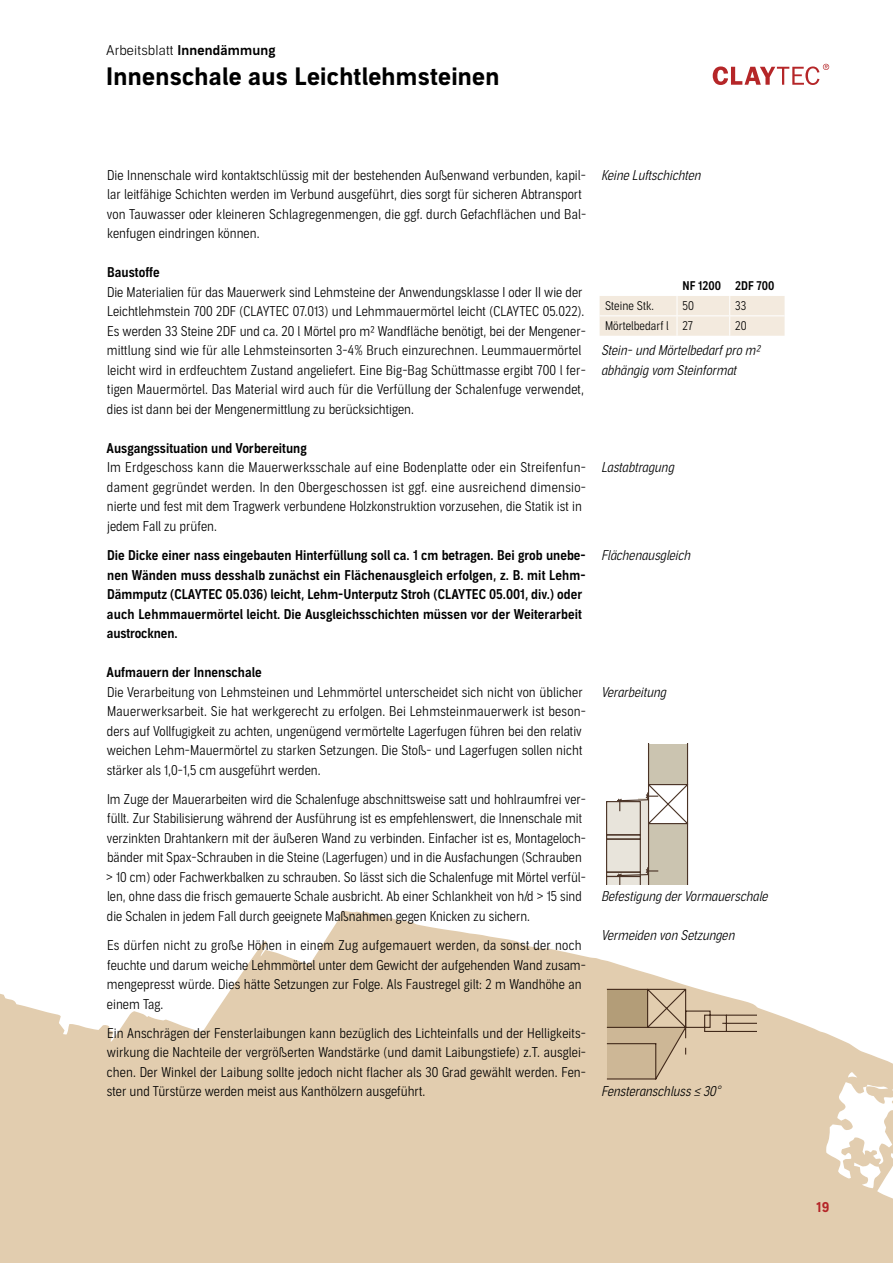
<style>
.page{position:relative;width:893px;height:1263px;background:#fff}
.page>*{position:absolute;margin:0;border:0;box-sizing:border-box;transform-origin:0 0}
.t1{font:700 24px "Aago";letter-spacing:.01em;color:#000}
.t2{font:300 13.5px/19.5px "Aago Condensed";color:#000}
.t3{font:13.5px/19.5px "Aago Condensed Sm";color:#000}
.t4{font:300 13.5px/19.5px "Aago Condensed";letter-spacing:.02em;color:#000}
.t5{font:italic 300 13.5px/19.5px "Aago Condensed";color:#000}
.t6{font:300 13.5px "Aago";letter-spacing:.01em;color:#000}
.t7{font:700 13.5px "Aago";color:#b52628}
.t8{font:300 12px "Aago Condensed";color:#000}
.t9{font:12px "Aago Condensed Sm";color:#000}
.s1{font-family:"Aago Sm";font-weight:400}
</style>
<div class="page">
<svg style="left:68px;top:910px;width:825px;height:353px;fill:#e2cdaf"></svg>
<div style="left:0;top:994px;width:68px;height:269px;background:#e2cdaf"></div>
<svg style="left:713px;top:64px;width:116px;height:21px"></svg>
<svg style="left:600px;top:296px;width:185px;height:40px;background:#f3eadf"></svg>
<svg style="left:606px;top:744px;width:83px;height:141px"></svg>
<svg style="left:606px;top:988px;width:151px;height:92px;background:#cfba9d"></svg>
<p class="t6" style="left:106px;top:43px;width:171px">Arbeitsblatt <span class="s1">Innendämmung</span></p>
<h1 class="t1" style="left:106px;top:62px;width:395px">Innenschale aus Leichtlehmsteinen</h1>
<p class="t2" style="left:107px;top:166px;width:481px">Die Innenschale wird kontaktschlüssig mit der bestehenden Außenwand verbunden, kapil&shy;lar leitfähige Schichten werden im Verbund ausgeführt, dies sorgt für sicheren Abtransport von Tauwasser oder kleineren Schlagregenmengen, die ggf. durch Gefachflächen und Bal&shy;kenfugen eindringen können.</p>
<p class="t3" style="left:107px;top:263px;width:54px">Baustoffe</p>
<p class="t2" style="left:107px;top:283px;width:480px">Die Materialien für das Mauerwerk sind Lehmsteine der Anwendungsklasse I oder II wie der Leichtlehmstein 700 2DF (CLAYTEC 07.013) und Lehmmauermörtel leicht (CLAYTEC 05.022).<br>Es werden 33 Steine 2DF und ca. 20 l Mörtel pro m2 Wandfläche benötigt, bei der Mengener&shy;mittlung sind wie für alle Lehmsteinsorten 3-4% Bruch einzurechnen. Leummauermörtel leicht wird in erdfeuchtem Zustand angeliefert. Eine Big-Bag Schüttmasse ergibt 700 l fer&shy;tigen Mauermörtel. Das Material wird auch für die Verfüllung der Schalenfuge verwendet, dies ist dann bei der Mengenermittlung zu berücksichtigen.</p>
<p class="t3" style="left:107px;top:439px;width:202px">Ausgangssituation und Vorbereitung</p>
<p class="t4" style="left:107px;top:458px;width:481px">Im Erdgeschoss kann die Mauerwerksschale auf eine Bodenplatte oder ein Streifenfun&shy;dament gegründet werden. In den Obergeschossen ist ggf. eine ausreichend dimensio&shy;nierte und fest mit dem Tragwerk verbundene Holzkonstruktion vorzusehen, die Statik ist in jedem Fall zu prüfen.</p>
<p class="t3" style="left:107px;top:546px;width:480px">Die Dicke einer nass eingebauten Hinterfüllung soll ca. 1 cm betragen. Bei grob unebe&shy;nen Wänden muss desshalb zunächst ein Flächenausgleich erfolgen, z. B. mit Lehm-Dämmputz (CLAYTEC 05.036) leicht, Lehm-Unterputz Stroh (CLAYTEC 05.001, div.) oder auch Lehmmauermörtel leicht. Die Ausgleichsschichten müssen vor der Weiterarbeit austrocknen.</p>
<p class="t3" style="left:107px;top:663px;width:157px">Aufmauern der Innenschale</p>
<p class="t2" style="left:107px;top:682px;width:481px">Die Verarbeitung von Lehmsteinen und Lehmmörtel unterscheidet sich nicht von üblicher Mauerwerksarbeit. Sie hat werkgerecht zu erfolgen. Bei Lehmsteinmauerwerk ist beson&shy;ders auf Vollfugigkeit zu achten, ungenügend vermörtelte Lagerfugen führen bei den relativ weichen Lehm-Mauermörtel zu starken Setzungen. Die Stoß- und Lagerfugen sollen nicht stärker als 1,0-1,5 cm ausgeführt werden.</p>
<p class="t2" style="left:106px;top:790px;width:481px">Im Zuge der Mauerarbeiten wird die Schalenfuge abschnittsweise satt und hohlraumfrei ver&shy;füllt. Zur Stabilisierung während der Ausführung ist es empfehlenswert, die Innenschale mit verzinkten Drahtankern mit der äußeren Wand zu verbinden. Einfacher ist es, Montageloch&shy;bänder mit Spax-Schrauben in die Steine (Lagerfugen) und in die Ausfachungen (Schrauben &gt; 10 cm) oder Fachwerkbalken zu schrauben. So lässt sich die Schalenfuge mit Mörtel verfül&shy;len, ohne dass die frisch gemauerte Schale ausbricht. Ab einer Schlankheit von h/d &gt; 15 sind die Schalen in jedem Fall durch geeignete Maßnahmen gegen Knicken zu sichern.</p>
<p class="t2" style="left:107px;top:936px;width:481px">Es dürfen nicht zu große Höhen in einem Zug aufgemauert werden, da sonst der noch feuchte und darum weiche Lehmmörtel unter dem Gewicht der aufgehenden Wand zusam&shy;mengepresst würde. Dies hätte Setzungen zur Folge. Als Faustregel gilt: 2 m Wandhöhe an einem Tag.</p>
<p class="t2" style="left:107px;top:1024px;width:481px;text-align:justify">Ein Anschrägen der Fensterlaibungen kann bezüglich des Lichteinfalls und der Helligkeits&shy;wirkung die Nachteile der vergrößerten Wandstärke (und damit Laibungstiefe) z.T. ausglei&shy;chen. Der Winkel der Laibung sollte jedoch nicht flacher als 30 Grad gewählt werden. Fen&shy;ster und Türstürze werden meist aus Kanthölzern ausgeführt.</p>
<p class="t5" style="left:601px;top:166px;width:101px">Keine Luftschichten</p>
<p class="t9" style="left:682px;top:279px;width:94px">NF 1200 2DF 700</p>
<p class="t8" style="left:605px;top:299px;width:50px">Steine Stk.</p>
<p class="t8" style="left:682px;top:299px;width:13px">50</p>
<p class="t8" style="left:735px;top:299px;width:13px">33</p>
<p class="t8" style="left:605px;top:319px;width:90px">Mörtelbedarf l 27</p>
<p class="t8" style="left:735px;top:319px;width:13px">20</p>
<p class="t5" style="left:601px;top:341px;width:160px">Stein- und Mörtelbedarf pro m2 abhängig vom Steinformat</p>
<p class="t5" style="left:601px;top:458px;width:74px">Lastabtragung</p>
<p class="t5" style="left:601px;top:546px;width:91px">Flächenausgleich</p>
<p class="t5" style="left:601px;top:682px;width:66px">Verarbeitung</p>
<p class="t5" style="left:601px;top:887px;width:168px">Befestigung der Vormauerschale</p>
<p class="t5" style="left:601px;top:926px;width:135px">Vermeiden von Setzungen</p>
<p class="t5" style="left:601px;top:1082px;width:121px">Fensteranschluss ≤ 30°</p>
<p class="t7" style="left:816px;top:1199px;width:15px">19</p>
</div>
